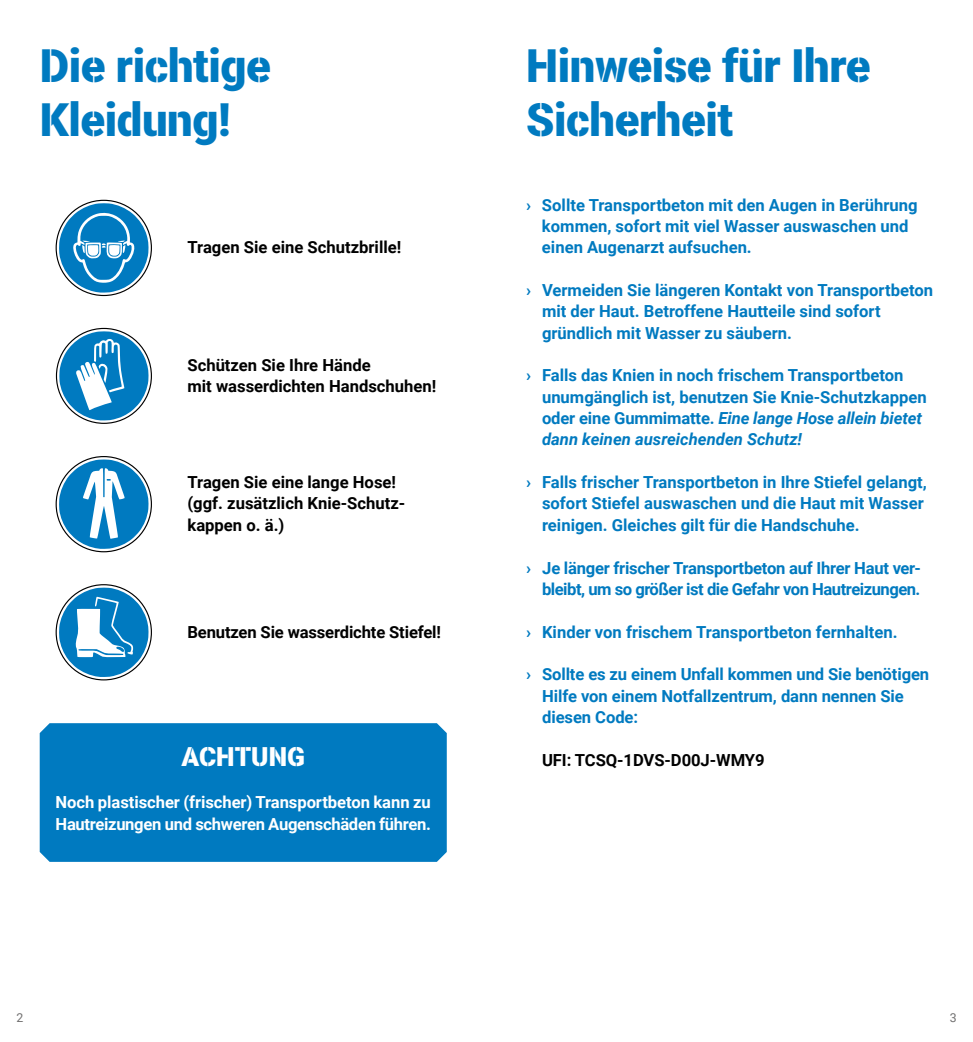
<style>
.page{position:relative;width:973px;height:1042px;background:#fff}
.page>*{position:absolute;margin:0;border:0;box-sizing:border-box;transform-origin:0 0}
.t1{font:900 45.5px/53.4px "Transportbeton Stencil";letter-spacing:-.01em;color:#007ac0}
.t2{font:900 26.25px "Transportbeton Stencil";color:#fff}
.t3{font:700 16.62px/21.3px "Roboto";color:#007ac0}
.t4{font:700 16.62px/21.3px "Roboto";color:#000}
.t5{font:700 16.62px/21.3px "Roboto";letter-spacing:-.03em;color:#007ac0;text-align:right}
.t6{font:700 16.62px/21.3px "Roboto";letter-spacing:-.02em;color:#fff}
.t7{font:12.25px "Roboto";color:#706f6f}
.s1{font-style:italic}
</style>
<div class="page">
<svg style="left:59px;top:203px;width:89px;height:90px"></svg>
<div style="left:40px;top:723px;width:406px;height:139px;background:#007ac0"></div>
<svg style="left:59px;top:331px;width:89px;height:89px"></svg>
<svg style="left:59px;top:587px;width:89px;height:90px"></svg>
<svg style="left:59px;top:459px;width:89px;height:90px"></svg>
<h1 class="t1" style="left:40px;top:41px;width:233px">Die richtige<br>Kleidung!</h1>
<p class="t4" style="left:187px;top:236px;width:215px">Tragen Sie eine Schutzbrille!</p>
<p class="t4" style="left:187px;top:353px;width:250px">Schützen Sie Ihre Hände<br>mit wasserdichten Handschuhen!</p>
<p class="t4" style="left:187px;top:471px;width:219px">Tragen Sie eine lange Hose! (ggf. zusätzlich Knie-Schutz&shy;kappen o. ä.)</p>
<p class="t4" style="left:187px;top:620px;width:255px">Benutzen Sie wasserdichte Stiefel!</p>
<h2 class="t2" style="left:181px;top:742px;width:125px">ACHTUNG</h2>
<p class="t6" style="left:56px;top:791px;width:377px">Noch plastischer (frischer) Transportbeton kann zu<br>Hautreizungen und schweren Augenschäden führen.</p>
<h1 class="t1" style="left:526px;top:41px;width:346px">Hinweise für Ihre<br>Sicherheit</h1>
<p class="t3" style="left:542px;top:193px;width:377px;text-indent:-16px">› Sollte Transportbeton mit den Augen in Berührung kommen, sofort mit viel Wasser auswaschen und einen Augenarzt aufsuchen.</p>
<p class="t3" style="left:542px;top:279px;width:392px;text-indent:-16px">› Vermeiden Sie längeren Kontakt von Transportbeton mit der Haut. Betroffene Hautteile sind sofort gründlich mit Wasser zu säubern.</p>
<p class="t3" style="left:542px;top:364px;width:386px;text-indent:-16px">› Falls das Knien in noch frischem Transportbeton unumgänglich ist, benutzen Sie Knie-Schutzkappen oder eine Gummimatte. <span class="s1">Eine lange Hose allein bietet dann keinen ausreichenden Schutz!</span></p>
<p class="t3" style="left:542px;top:471px;width:386px;text-indent:-16px">› Falls frischer Transportbeton in Ihre Stiefel gelangt, sofort Stiefel auswaschen und die Haut mit Wasser reinigen. Gleiches gilt für die Handschuhe.</p>
<p class="t5" style="left:526px;top:556px;width:396px">› Je länger frischer Transportbeton auf Ihrer Haut ver&shy;bleibt, um so größer ist die Gefahr von Hautreizungen.</p>
<p class="t3" style="left:526px;top:620px;width:372px">› Kinder von frischem Transportbeton fernhalten.</p>
<p class="t3" style="left:542px;top:663px;width:388px;text-indent:-16px">› Sollte es zu einem Unfall kommen und Sie benötigen<br>Hilfe von einem Notfallzentrum, dann nennen Sie diesen Code:</p>
<p class="t4" style="left:542px;top:748px;width:224px">UFI: TCSQ-1DVS-D00J-WMY9</p>
<p class="t7" style="left:16px;top:1009px;width:8px">2</p>
<p class="t7" style="left:949px;top:1009px;width:8px">3</p>
</div>
